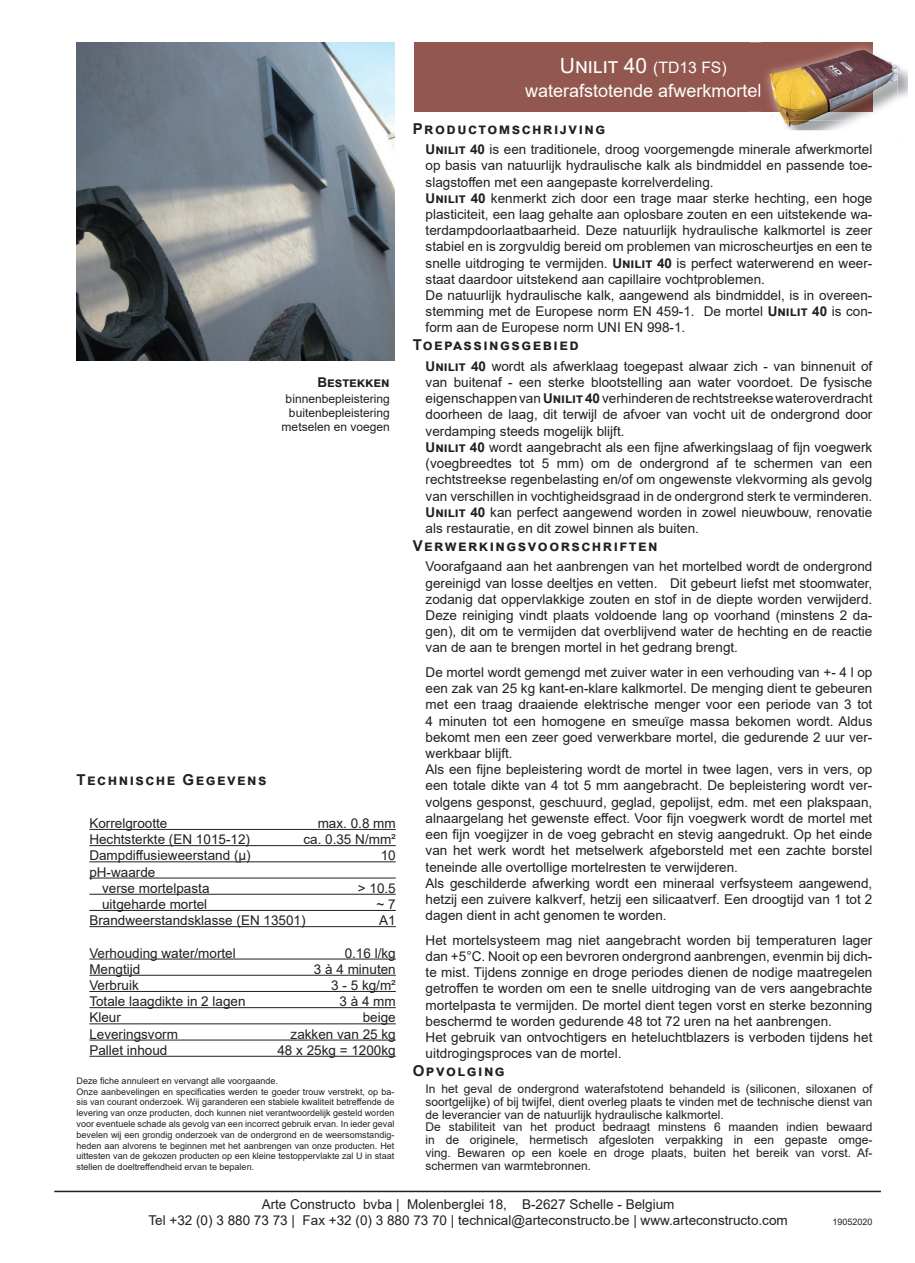
<style>
.page{position:relative;width:915px;height:1263px;background:#fff}
.page>*{position:absolute;margin:0;border:0;box-sizing:border-box;transform-origin:0 0}
.t1{font:21px "Arial";color:#fff}
.t2{font:18px "Arial";color:#fff}
.t3{font:700 15px "Arial";letter-spacing:.1em;color:#231f20}
.t4{font:13.5px/16.2px "Arial";color:#231f20}
.t5{font:700 13.5px "Arial";color:#231f20}
.t6{font:12px/12.8px "Arial";color:#231f20;text-align:right}
.t7{font:9px/10.8px "Arial";color:#231f20}
.s1{font-size:15.75px}
.s2{font-weight:700}
</style>
<div class="page">
<div style="left:414px;top:43px;width:458px;height:69px;background:#92574f"></div>
<hr style="left:89px;top:829px;width:306px;height:1px;background:#231f20">
<hr style="left:89px;top:845px;width:306px;height:1px;background:#231f20">
<hr style="left:89px;top:861px;width:306px;height:1px;background:#231f20">
<hr style="left:89px;top:877px;width:306px;height:1px;background:#231f20">
<hr style="left:89px;top:894px;width:306px;height:1px;background:#231f20">
<hr style="left:89px;top:910px;width:306px;height:1px;background:#231f20">
<hr style="left:89px;top:926px;width:306px;height:1px;background:#231f20">
<hr style="left:89px;top:958px;width:306px;height:1px;background:#231f20">
<hr style="left:89px;top:975px;width:306px;height:1px;background:#231f20">
<hr style="left:89px;top:991px;width:306px;height:1px;background:#231f20">
<hr style="left:89px;top:1007px;width:306px;height:1px;background:#231f20">
<hr style="left:89px;top:1023px;width:306px;height:1px;background:#231f20">
<hr style="left:89px;top:1039px;width:306px;height:1px;background:#231f20">
<hr style="left:89px;top:1056px;width:306px;height:1px;background:#231f20">
<hr style="left:54px;top:1191px;width:826px;height:1px;background:#231f20">
<img style="left:784px;top:65px;width:122px;height:70px">
<svg style="left:749px;top:84px;width:11px;height:13px"></svg>
<img style="left:761px;top:42px;width:136px;height:79px">
<img style="left:76px;top:43px;width:318px;height:317px">
<p class="t5" style="left:317px;top:373px;width:74px">BESTEKKEN</p>
<p class="t6" style="left:281px;top:391px;width:110px;line-height:14.4px">binnenbepleistering buitenbepleistering metselen en voegen</p>
<p class="t3" style="left:77px;top:769px;width:191px">TECHNISCHE GEGEVENS</p>
<p class="t4" style="left:89px;top:815px;width:80px">Korrelgrootte</p>
<p class="t4" style="left:317px;top:815px;width:80px">max. 0.8 mm</p>
<p class="t4" style="left:89px;top:831px;width:162px">Hechtsterkte (EN 1015-12)</p>
<p class="t4" style="left:303px;top:831px;width:94px">ca. 0.35 N/mm²</p>
<p class="t4" style="left:89px;top:847px;width:163px">Dampdiffusieweerstand (µ)</p>
<p class="t4" style="left:380px;top:847px;width:17px">10</p>
<p class="t4" style="left:102px;top:864px;width:109px;text-indent:-13px">pH-waarde<br>verse mortelpasta</p>
<p class="t4" style="left:358px;top:880px;width:39px">&gt; 10.5</p>
<p class="t4" style="left:102px;top:896px;width:107px">uitgeharde mortel</p>
<p class="t4" style="left:376px;top:896px;width:21px">~ 7</p>
<p class="t4" style="left:89px;top:912px;width:218px">Brandweerstandsklasse (EN 13501)</p>
<p class="t4" style="left:379px;top:912px;width:18px">A1</p>
<p class="t4" style="left:89px;top:945px;width:148px">Verhouding water/mortel</p>
<p class="t4" style="left:344px;top:945px;width:53px">0.16 l/kg</p>
<p class="t4" style="left:89px;top:961px;width:53px">Mengtijd</p>
<p class="t4" style="left:314px;top:961px;width:83px">3 à 4 minuten</p>
<p class="t4" style="left:89px;top:977px;width:51px">Verbruik</p>
<p class="t4" style="left:331px;top:977px;width:66px">3 - 5 kg/m²</p>
<p class="t4" style="left:89px;top:993px;width:158px">Totale laagdikte in 2 lagen</p>
<p class="t4" style="left:339px;top:993px;width:58px">3 à 4 mm</p>
<p class="t4" style="left:89px;top:1009px;width:33px">Kleur</p>
<p class="t4" style="left:362px;top:1009px;width:35px">beige</p>
<p class="t4" style="left:89px;top:1026px;width:90px">Leveringsvorm</p>
<p class="t4" style="left:290px;top:1026px;width:107px">zakken van 25 kg</p>
<p class="t4" style="left:89px;top:1042px;width:80px">Pallet inhoud</p>
<p class="t4" style="left:277px;top:1042px;width:120px">48 x 25kg = 1200kg</p>
<p class="t7" style="left:77px;top:1075px;width:319px">Deze fiche annuleert en vervangt alle voorgaande.<br>Onze aanbevelingen en specificaties werden te goeder trouw verstrekt, op ba&shy;sis van courant onderzoek. Wij garanderen een stabiele kwaliteit betreffende de levering van onze producten, doch kunnen niet verantwoordelijk gesteld worden voor eventuele schade als gevolg van een incorrect gebruik ervan. In ieder geval bevelen wij een grondig onderzoek van de ondergrond en de weersomstandig&shy;heden aan alvorens te beginnen met het aanbrengen van onze producten. Het uittesten van de gekozen producten op een kleine testoppervlakte zal U in staat stellen de doeltreffendheid ervan te bepalen.</p>
<h1 class="t1" style="left:559px;top:51px;width:168px">UNILIT 40 <span class="s1">(TD13 FS)</span></h1>
<h2 class="t2" style="left:525px;top:78px;width:238px">waterafstotende afwerkmortel</h2>
<p class="t3" style="left:412px;top:118px;width:194px">PRODUCTOMSCHRIJVING</p>
<p class="t4" style="left:425px;top:141px;width:448px"><span class="s2">UNILIT 40</span> is een traditionele, droog voorgemengde minerale afwerkmortel op basis van natuurlijk hydraulische kalk als bindmiddel en passende toe&shy;slagstoffen met een aangepaste korrelverdeling.<br><span class="s2">UNILIT 40</span> kenmerkt zich door een trage maar sterke hechting, een hoge plasticiteit, een laag gehalte aan oplosbare zouten en een uitstekende wa&shy;terdampdoorlaatbaarheid. Deze natuurlijk hydraulische kalkmortel is zeer stabiel en is zorgvuldig bereid om problemen van microscheurtjes en een te snelle uitdroging te vermijden. <span class="s2">UNILIT 40</span> is perfect waterwerend en weer&shy;staat daardoor uitstekend aan capillaire vochtproblemen.<br>De natuurlijk hydraulische kalk, aangewend als bindmiddel, is in overeen&shy;stemming met de Europese norm EN 459-1. De mortel <span class="s2">UNILIT 40</span> is con&shy;form aan de Europese norm UNI EN 998-1.</p>
<p class="t3" style="left:412px;top:335px;width:167px">TOEPASSINGSGEBIED</p>
<p class="t4" style="left:425px;top:358px;width:448px"><span class="s2">UNILIT 40</span> wordt als afwerklaag toegepast alwaar zich - van binnenuit of van buitenaf - een sterke blootstelling aan water voordoet. De fysische eigenschappen van <span class="s2">UNILIT 40</span> verhinderen de rechtstreekse wateroverdracht doorheen de laag, dit terwijl de afvoer van vocht uit de ondergrond door verdamping steeds mogelijk blijft.<br><span class="s2">UNILIT 40</span> wordt aangebracht als een fijne afwerkingslaag of fijn voegwerk (voegbreedtes tot 5 mm) om de ondergrond af te schermen van een rechtstreekse regenbelasting en/of om ongewenste vlekvorming als gevolg van verschillen in vochtigheidsgraad in de ondergrond sterk te verminderen.<br><span class="s2">UNILIT 40</span> kan perfect aangewend worden in zowel nieuwbouw, renovatie als restauratie, en dit zowel binnen als buiten.</p>
<p class="t3" style="left:412px;top:535px;width:246px">VERWERKINGSVOORSCHRIFTEN</p>
<p class="t4" style="left:425px;top:558px;width:448px;text-align:justify">Voorafgaand aan het aanbrengen van het mortelbed wordt de ondergrond gereinigd van losse deeltjes en vetten. Dit gebeurt liefst met stoomwater, zodanig dat oppervlakkige zouten en stof in de diepte worden verwijderd.<br>Deze reiniging vindt plaats voldoende lang op voorhand (minstens 2 da&shy;gen), dit om te vermijden dat overblijvend water de hechting en de reactie van de aan te brengen mortel in het gedrang brengt.</p>
<p class="t4" style="left:425px;top:664px;width:448px">De mortel wordt gemengd met zuiver water in een verhouding van +- 4 l op een zak van 25 kg kant-en-klare kalkmortel. De menging dient te gebeuren met een traag draaiende elektrische menger voor een periode van 3 tot 4 minuten tot een homogene en smeuïge massa bekomen wordt. Aldus bekomt men een zeer goed verwerkbare mortel, die gedurende 2 uur ver&shy;werkbaar blijft.<br>Als een fijne bepleistering wordt de mortel in twee lagen, vers in vers, op een totale dikte van 4 tot 5 mm aangebracht. De bepleistering wordt ver&shy;volgens gesponst, geschuurd, geglad, gepolijst, edm. met een plakspaan, alnaargelang het gewenste effect. Voor fijn voegwerk wordt de mortel met een fijn voegijzer in de voeg gebracht en stevig aangedrukt. Op het einde van het werk wordt het metselwerk afgeborsteld met een zachte borstel teneinde alle overtollige mortelresten te verwijderen.<br>Als geschilderde afwerking wordt een mineraal verfsysteem aangewend, hetzij een zuivere kalkverf, hetzij een silicaatverf. Een droogtijd van 1 tot 2 dagen dient in acht genomen te worden.</p>
<p class="t4" style="left:425px;top:932px;width:448px">Het mortelsysteem mag niet aangebracht worden bij temperaturen lager dan +5°C. Nooit op een bevroren ondergrond aanbrengen, evenmin bij dich&shy;te mist. Tijdens zonnige en droge periodes dienen de nodige maatregelen getroffen te worden om een te snelle uitdroging van de vers aangebrachte mortelpasta te vermijden. De mortel dient tegen vorst en sterke bezonning beschermd te worden gedurende 48 tot 72 uren na het aanbrengen.<br>Het gebruik van ontvochtigers en heteluchtblazers is verboden tijdens het uitdrogingsproces van de mortel.</p>
<p class="t3" style="left:412px;top:1060px;width:93px">OPVOLGING</p>
<p class="t6" style="left:425px;top:1082px;width:448px;text-align:left">In het geval de ondergrond waterafstotend behandeld is (siliconen, siloxanen of soortgelijke) of bij twijfel, dient overleg plaats te vinden met de technische dienst van de leverancier van de natuurlijk hydraulische kalkmortel.<br>De stabiliteit van het product bedraagt minstens 6 maanden indien bewaard in de originele, hermetisch afgesloten verpakking in een gepaste omge&shy;ving. Bewaren op een koele en droge plaats, buiten het bereik van vorst. Af&shy;schermen van warmtebronnen.</p>
<p class="t4" style="left:148px;top:1195px;width:640px;text-align:center">Arte Constructo bvba | Molenberglei 18, B-2627 Schelle - Belgium<br>Tel +32 (0) 3 880 73 73 | Fax +32 (0) 3 880 73 70 | technical@arteconstructo.be | www.arteconstructo.com</p>
<p class="t7" style="left:832px;top:1216px;width:42px">19052020</p>
</div>
